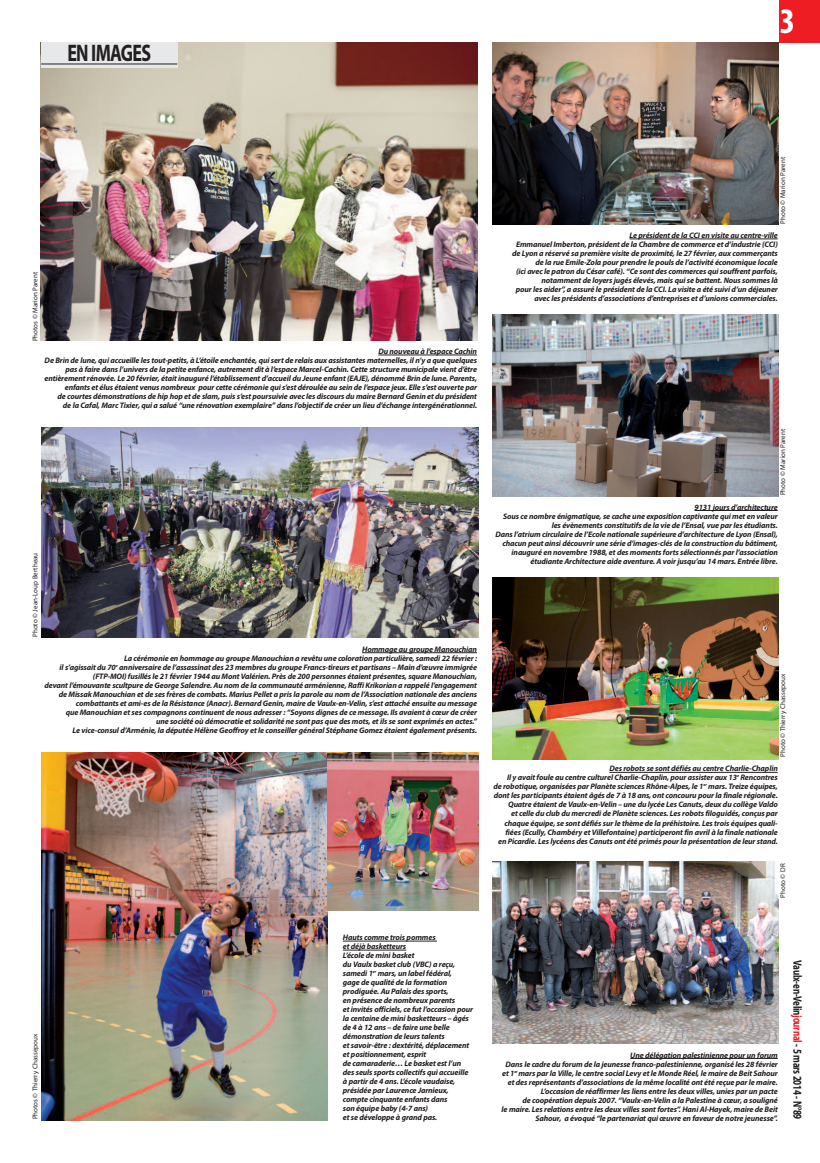
<style>
.page{position:relative;width:820px;height:1163px;background:#fff}
.page>*{position:absolute;margin:0;border:0;box-sizing:border-box;transform-origin:0 0}
.t1{font:700 condensed 36px "Myriad Pro";color:#fff}
.t2{font:700 24px "Myriad Pro";letter-spacing:-.04em;color:#231f20;scale:.75 1}
.t3{font:700 12px "Myriad Pro";letter-spacing:-.03em;color:#231f20;scale:.75 1}
.t4{font:italic 700 8px/9px "Myriad Pro";letter-spacing:-.015em;color:#231f20;text-align:right}
.t5{font:7px "Myriad Pro";color:#231f20}
.s1{color:#ee1d23}
</style>
<div class="page">
<img style="left:41px;top:752px;width:286px;height:368px">
<img style="left:41px;top:427px;width:437px;height:210px">
<div style="left:778px;top:0;width:41px;height:43px;background:#ee1d23"></div>
<img style="left:492px;top:315px;width:286px;height:181px">
<hr style="left:694px;top:510px;width:83px;height:1px;background:#231f20">
<img style="left:492px;top:861px;width:286px;height:181px">
<hr style="left:630px;top:1058px;width:147px;height:1px;background:#231f20">
<img style="left:41px;top:43px;width:436px;height:297px">
<hr style="left:378px;top:355px;width:99px;height:1px;background:#231f20">
<div style="left:41px;top:43px;width:136px;height:25px;background:#e7e8e9"></div>
<hr style="left:41px;top:63px;width:136px;height:1px;background:#231f20">
<img style="left:492px;top:43px;width:286px;height:181px">
<hr style="left:629px;top:239px;width:148px;height:1px;background:#231f20">
<hr style="left:362px;top:652px;width:115px;height:1px;background:#231f20">
<hr style="left:343px;top:940px;width:94px;height:1px;background:#231f20">
<hr style="left:343px;top:949px;width:63px;height:1px;background:#231f20">
<img style="left:492px;top:577px;width:286px;height:182px">
<hr style="left:609px;top:772px;width:168px;height:1px;background:#231f20">
<img style="left:327px;top:752px;width:151px;height:157px">
<h2 class="t2" style="left:67px;top:44px;width:113px">EN IMAGES</h2>
<h1 class="t1" style="left:779px;top:8px;width:17px">3</h1>
<p class="t5" style="left:33px;top:341px;width:71px;rotate:-90deg">Photos © Marion Parent</p>
<p class="t4" style="left:44px;top:347px;width:434px">Du nouveau à l’espace Cachin<br>De Brin de lune, qui accueille les tout-petits, à L’étoile enchantée, qui sert de relais aux assistantes maternelles, il n’y a que quelques pas à faire dans l’univers de la petite enfance, autrement dit à l’espace Marcel-Cachin. Cette structure municipale vient d’être entièrement rénovée. Le 20 février, était inauguré l’établissement d’accueil du Jeune enfant (EAJE), dénommé Brin de lune. Parents, enfants et élus étaient venus nombreux pour cette cérémonie qui s’est déroulée au sein de l’espace jeux. Elle s’est ouverte par<br>de courtes démonstrations de hip hop et de slam, puis s’est poursuivie avec les discours du maire Bernard Genin et du président<br>de la Cafal, Marc Tixier, qui a salué “une rénovation exemplaire” dans l’objectif de créer un lieu d’échange intergénérationnel.</p>
<p class="t5" style="left:33px;top:637px;width:86px;rotate:-90deg">Photo © Jean-Loup Bertheau</p>
<p class="t4" style="left:45px;top:645px;width:434px">Hommage au groupe Manouchian<br>La cérémonie en hommage au groupe Manouchian a revêtu une coloration particulière, samedi 22 février :<br>il s’agissait du 70<sup>e</sup> anniversaire de l’assassinat des 23 membres du groupe Francs-tireurs et partisans – Main d’œuvre immigrée (FTP-MOI) fusillés le 21 février 1944 au Mont Valérien. Près de 200 personnes étaient présentes, square Manouchian,<br>devant l’émouvante scultpure de George Salendre. Au nom de la communauté arménienne, Raffi Krikorian a rappelé l’engagement de Missak Manouchian et de ses frères de combats. Marius Pellet a pris la parole au nom de l’Association nationale des anciens combattants et ami-es de la Résistance (Anacr). Bernard Genin, maire de Vaulx-en-Velin, s’est attaché ensuite au message<br>que Manouchian et ses compagnons continuent de nous adresser : “Soyons dignes de ce message. Ils avaient à cœur de créer<br>une société où démocratie et solidarité ne sont pas que des mots, et ils se sont exprimés en actes.”<br>Le vice-consul d’Arménie, la députée Hélène Geoffroy et le conseiller général Stéphane Gomez étaient également présents.</p>
<p class="t5" style="left:33px;top:1119px;width:87px;rotate:-90deg">Photos © Thierry Chassepoux</p>
<p class="t4" style="left:343px;top:933px;width:132px;text-align:left">Hauts comme trois pommes<br>et déjà basketteurs<br>L’école de mini basket<br>du Vaulx basket club (VBC) a reçu, samedi 1<sup>er</sup> mars, un label fédéral,<br>gage de qualité de la formation prodiguée. Au Palais des sports,<br>en présence de nombreux parents<br>et invités officiels, ce fut l’occasion pour la centaine de mini basketteurs – âgés de 4 à 12 ans – de faire une belle démonstration de leurs talents<br>et savoir-être : dextérité, déplacement et positionnement, esprit<br>de camaraderie… Le basket est l’un des seuls sports collectifs qui accueille à partir de 4 ans. L’école vaudaise, présidée par Laurence Jarnieux, compte cinquante enfants dans<br>son équipe baby (4-7 ans)</p>
<p class="t4" style="left:343px;top:1113px;width:96px">et se développe à grand pas.</p>
<p class="t5" style="left:779px;top:224px;width:68px;rotate:-90deg">Photo © Marion Parent</p>
<p class="t4" style="left:512px;top:231px;width:267px">Le président de la CCI en visite au centre-ville<br>Emmanuel Imberton, président de la Chambre de commerce et d’industrie (CCI) de Lyon a réservé sa première visite de proximité, le 27 février, aux commerçants de la rue Emile-Zola pour prendre le pouls de l’activité économique locale<br>(ici avec le patron du César café). “Ce sont des commerces qui souffrent parfois, notamment de loyers jugés élevés, mais qui se battent. Nous sommes là<br>pour les aider”, a assuré le président de la CCI. La visite a été suivi d’un déjeuner avec les présidents d’associations d’entreprises et d’unions commerciales.</p>
<p class="t5" style="left:779px;top:495px;width:68px;rotate:-90deg">Photo © Marion Parent</p>
<p class="t4" style="left:495px;top:503px;width:284px">9131 jours d’architecture<br>Sous ce nombre énigmatique, se cache une exposition captivante qui met en valeur les évènements constitutifs de la vie de l’Ensal, vue par les étudiants.<br>Dans l’atrium circulaire de l’Ecole nationale supérieure d’architecture de Lyon (Ensal), chacun peut ainsi découvrir une série d’images-clés de la construction du bâtiment, inauguré en novembre 1988, et des moments forts sélectionnés par l’association étudiante Architecture aide aventure. A voir jusqu’au 14 mars. Entrée libre.</p>
<p class="t5" style="left:779px;top:756px;width:84px;rotate:-90deg">Photo © Thierry Chassepoux</p>
<p class="t4" style="left:493px;top:764px;width:286px">Des robots se sont défiés au centre Charlie-Chaplin<br>Il y avait foule au centre culturel Charlie-Chaplin, pour assister aux 13<sup>e</sup> Rencontres<br>de robotique, organisées par Planète sciences Rhône-Alpes, le 1<sup>er</sup> mars. Treize équipes, dont les participants étaient âgés de 7 à 18 ans, ont concouru pour la finale régionale.<br>Quatre étaient de Vaulx-en-Velin – une du lycée Les Canuts, deux du collège Valdo<br>et celle du club du mercredi de Planète sciences. Les robots filoguidés, conçus par chaque équipe, se sont défiés sur le thème de la préhistoire. Les trois équipes quali&shy;fiées (Ecully, Chambéry et Villefontaine) participeront fin avril à la finale nationale<br>en Picardie. Les lycéens des Canuts ont été primés pour la présentation de leur stand.</p>
<p class="t5" style="left:779px;top:897px;width:35px;rotate:-90deg">Photo © DR</p>
<p class="t4" style="left:501px;top:1050px;width:277px">Une délégation palestinienne pour un forum<br>Dans le cadre du forum de la jeunesse franco-palestinienne, organisé les 28 février et 1<sup>er</sup> mars par la Ville, le centre social Levy et le Monde Réel, le maire de Beit Sahour et des représentants d’associations de la même localité ont été reçue par le maire.<br>L’occasion de réaffirmer les liens entre les deux villes, unies par un pacte<br>de coopération depuis 2007. “Vaulx-en-Velin a la Palestine à cœur, a souligné<br>le maire. Les relations entre les deux villes sont fortes”. Hani Al-Hayek, maire de Beit Sahour, a évoqué “le partenariat qui œuvre en faveur de notre jeunesse”.</p>
<h3 class="t3" style="left:801px;top:959px;width:214px;rotate:90deg">Vaulx-en-Velin<span class="s1">journal</span> - 5 mars 2014 - N°89</h3>
</div>
